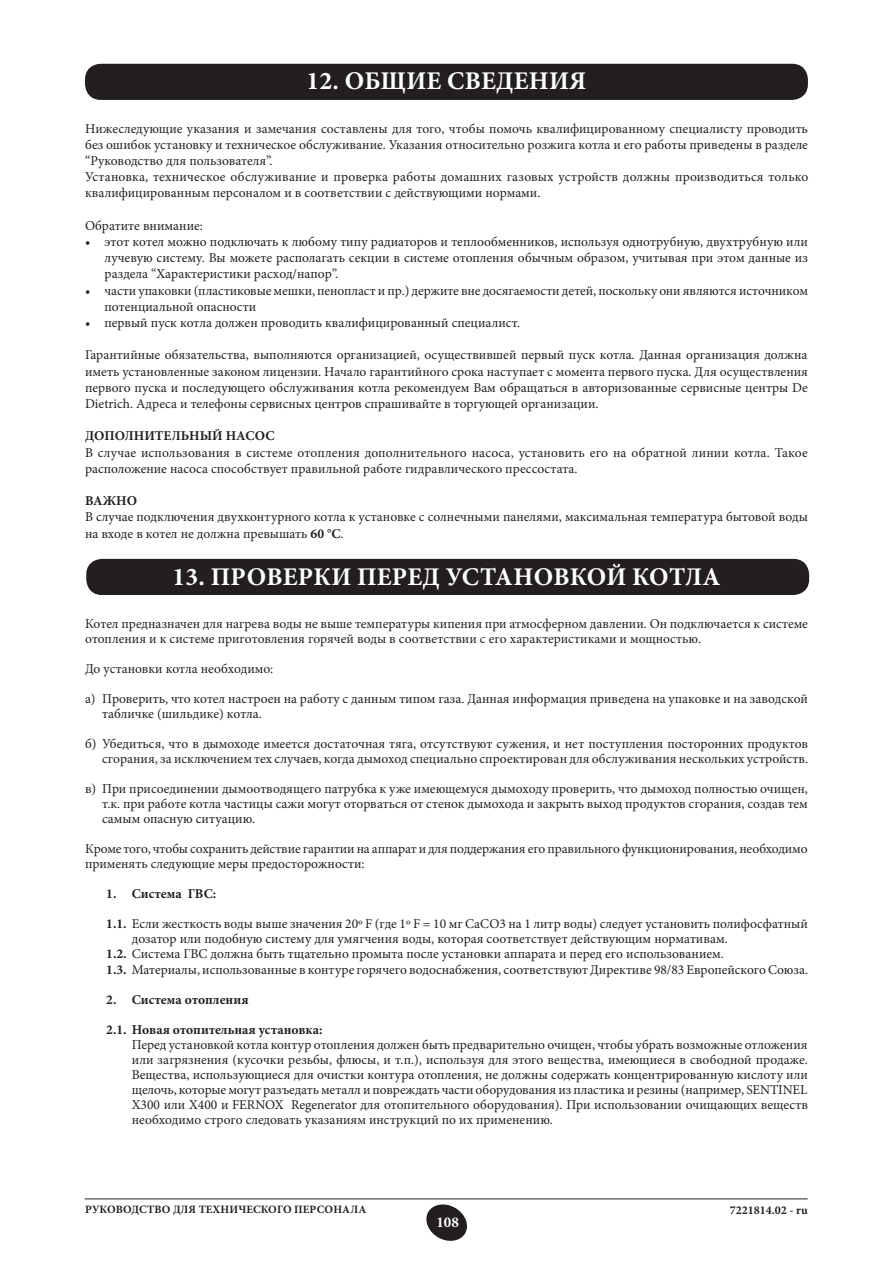
<style>
.page{position:relative;width:893px;height:1263px;background:#fff}
.page>*{position:absolute;margin:0;border:0;box-sizing:border-box;transform-origin:0 0}
.t1{font:700 25.5px "Minion Pro";letter-spacing:.01em;color:#fff}
.t2{font:700 15px "Minion Pro";color:#fff}
.t3{font:13.5px/16.2px "Minion Pro";color:#231f20}
.t4{font:700 13.5px "Minion Pro";color:#231f20}
.t5{font:700 12px "Minion Pro";color:#231f20}
.t6{font:700 11.25px "Minion Pro";letter-spacing:.01em;color:#231f20}
.s1{font-weight:700}
</style>
<div class="page">
<svg style="left:426px;top:1204px;width:41px;height:37px"></svg>
<hr style="left:85px;top:1198px;width:723px;height:1px;background:#231f20">
<div style="left:86px;top:64px;width:721px;height:35px;background:#231f20;border-radius:15px"></div>
<div style="left:85px;top:64px;width:723px;height:36px;border:2px solid #231f20;border-radius:15px"></div>
<div style="left:87px;top:560px;width:721px;height:34px;background:#231f20;border-radius:15px"></div>
<div style="left:86px;top:559px;width:723px;height:36px;border:2px solid #231f20;border-radius:15px"></div>
<h1 class="t1" style="left:307px;top:63px;width:281px">12. ОБЩИЕ СВЕДЕНИЯ</h1>
<p class="t3" style="left:85px;top:120px;width:725px">Нижеследующие указания и замечания составлены для того, чтобы помочь квалифицированному специалисту проводить без ошибок установку и техническое обслуживание. Указания относительно розжига котла и его работы приведены в разделе “Руководство для пользователя”.<br>Установка, техническое обслуживание и проверка работы домашних газовых устройств должны производиться только квалифицированным персоналом и в соответствии с действующими нормами.</p>
<p class="t3" style="left:85px;top:217px;width:119px">Обратите внимание:</p>
<p class="t3" style="left:105px;top:234px;width:705px;text-align:justify;text-indent:-19px">• этот котел можно подключать к любому типу радиаторов и теплообменников, используя однотрубную, двухтрубную или лучевую систему. Вы можете располагать секции в системе отопления обычным образом, учитывая при этом данные из раздела “Характеристики расход/напор”.</p>
<p class="t3" style="left:105px;top:282px;width:705px;text-indent:-19px">• части упаковки (пластиковые мешки, пенопласт и пр.) держите вне досягаемости детей, поскольку они являются источником потенциальной опасности</p>
<p class="t3" style="left:85px;top:315px;width:437px">• первый пуск котла должен проводить квалифицированный специалист.</p>
<p class="t3" style="left:85px;top:347px;width:724px;text-align:justify">Гарантийные обязательства, выполняются организацией, осуществившей первый пуск котла. Данная организация должна иметь установленные законом лицензии. Начало гарантийного срока наступает с момента первого пуска. Для осуществления первого пуска и последующего обслуживания котла рекомендуем Вам обращаться в авторизованные сервисные центры De Dietrich. Адреса и телефоны сервисных центров спрашивайте в торгующей организации.</p>
<p class="t4" style="left:85px;top:427px;width:191px">ДОПОЛНИТЕЛЬНЫЙ НАСОС</p>
<p class="t3" style="left:85px;top:444px;width:724px">В случае использования в системе отопления дополнительного насоса, установить его на обратной линии котла. Такое расположение насоса способствует правильной работе гидравлического прессостата.</p>
<p class="t4" style="left:85px;top:491px;width:53px">ВАЖНО</p>
<p class="t3" style="left:85px;top:509px;width:724px">В случае подключения двухконтурного котла к установке с солнечными панелями, максимальная температура бытовой воды на входе в котел не должна превышать <span class="s1">60 °C</span>.</p>
<h1 class="t1" style="left:173px;top:558px;width:549px">13. ПРОВЕРКИ ПЕРЕД УСТАНОВКОЙ КОТЛА</h1>
<p class="t3" style="left:85px;top:616px;width:724px;line-height:15px">Котел предназначен для нагрева воды не выше температуры кипения при атмосферном давлении. Он подключается к системе отопления и к системе приготовления горячей воды в соответствии с его характеристиками и мощностью.</p>
<p class="t3" style="left:85px;top:660px;width:190px">До установки котла необходимо:</p>
<p class="t3" style="left:102px;top:691px;width:707px;line-height:15px;text-indent:-17px">a) Проверить, что котел настроен на работу с данным типом газа. Данная информация приведена на упаковке и на заводской табличке (шильдике) котла.</p>
<p class="t3" style="left:85px;top:736px;width:725px;line-height:15px;text-align:right">б) Убедиться, что в дымоходе имеется достаточная тяга, отсутствуют сужения, и нет поступления посторонних продуктов сгорания, за исключением тех случаев, когда дымоход специально спроектирован для обслуживания нескольких устройств.</p>
<p class="t3" style="left:102px;top:781px;width:707px;line-height:15px;text-align:justify;text-indent:-17px">в) При присоединении дымоотводящего патрубка к уже имеющемуся дымоходу проверить, что дымоход полностью очищен, т.к. при работе котла частицы сажи могут оторваться от стенок дымохода и закрыть выход продуктов сгорания, создав тем самым опасную ситуацию.</p>
<p class="t3" style="left:85px;top:841px;width:724px;line-height:15px">Кроме того, чтобы сохранить действие гарантии на аппарат и для поддержания его правильного функционирования, необходимо применять следующие меры предосторожности:</p>
<p class="t4" style="left:106px;top:884px;width:111px">1. Система ГВС:</p>
<p class="t3" style="left:106px;top:915px;width:703px"><span class="s1">1.1.</span> Если жесткость воды выше значения 20º F (где 1º F = 10 мг СаСО3 на 1 литр воды) следует установить полифосфатный</p>
<p class="t3" style="left:132px;top:930px;width:598px">дозатор или подобную систему для умягчения воды, которая соответствует действующим нормативам.</p>
<p class="t3" style="left:106px;top:945px;width:619px"><span class="s1">1.2.</span> Система ГВС должна быть тщательно промыта после установки аппарата и перед его использованием.</p>
<p class="t3" style="left:106px;top:961px;width:703px"><span class="s1">1.3.</span> Материалы, использованные в контуре горячего водоснабжения, соответствуют Директиве 98/83 Европейского Союза.</p>
<p class="t4" style="left:106px;top:990px;width:144px">2. Система отопления</p>
<p class="t4" style="left:106px;top:1020px;width:218px">2.1. Новая отопительная установка:</p>
<p class="t3" style="left:132px;top:1037px;width:678px;line-height:15px;text-align:justify">Перед установкой котла контур отопления должен быть предварительно очищен, чтобы убрать возможные отложения или загрязнения (кусочки резьбы, флюсы, и т.п.), используя для этого вещества, имеющиеся в свободной продаже.<br>Вещества, использующиеся для очистки контура отопления, не должны содержать концентрированную кислоту или щелочь, которые могут разъедать металл и повреждать части оборудования из пластика и резины (например, SENTINEL X300 или X400 и FERNOX Regenerator для отопительного оборудования). При использовании очищающих веществ необходимо строго следовать указаниям инструкций по их применению.</p>
<p class="t6" style="left:85px;top:1201px;width:283px">РУКОВОДСТВО ДЛЯ ТЕХНИЧЕСКОГО ПЕРСОНАЛА</p>
<p class="t5" style="left:730px;top:1201px;width:80px">7221814.02 - ru</p>
<p class="t2" style="left:436px;top:1211px;width:24px">108</p>
</div>
